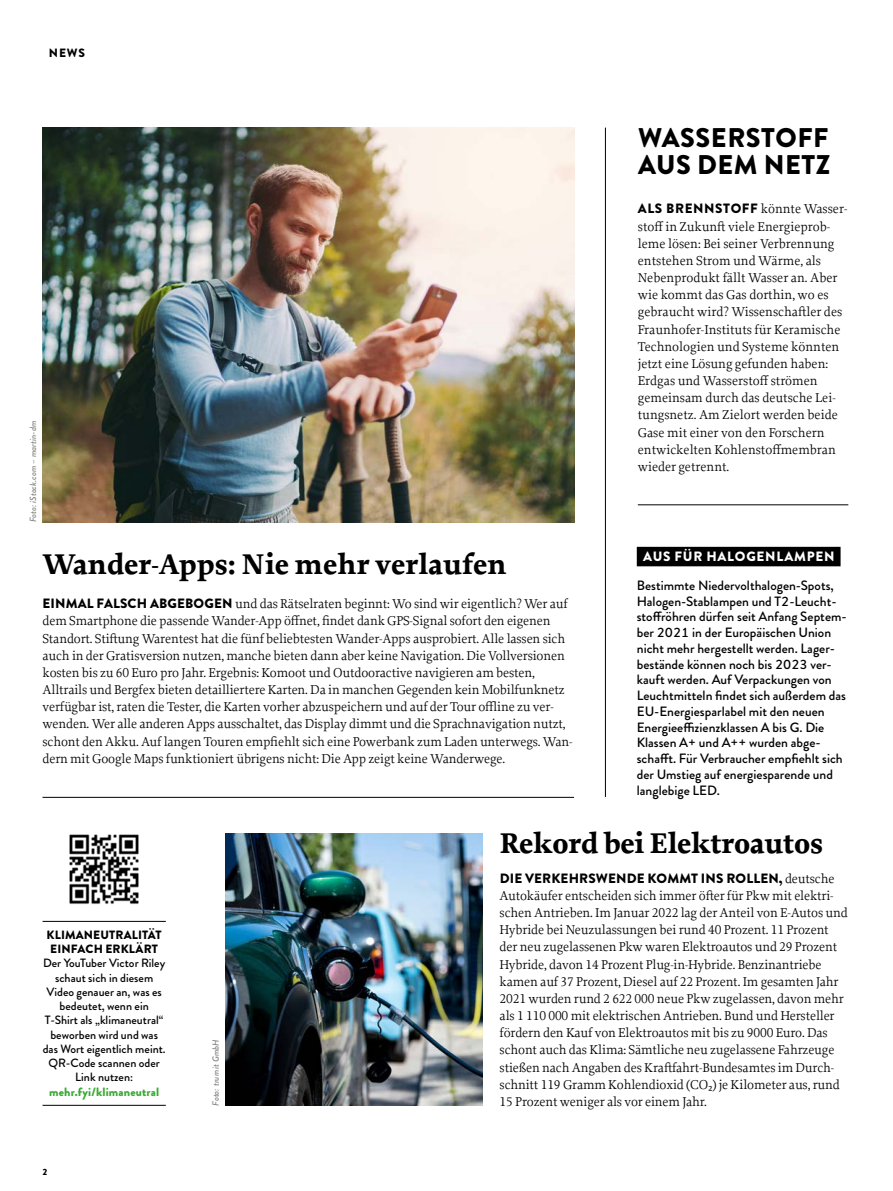
<style>
.page{position:relative;width:893px;height:1191px;background:#fff}
.page>*{position:absolute;margin:0;border:0;box-sizing:border-box;transform-origin:0 0}
.t1{font:700 30px "Proforma";letter-spacing:-.01em;color:#000}
.t2{font:900 27px/27px "Brandon Grotesque";letter-spacing:.02em;color:#000}
.t3{font:13.5px/17.1px "Proforma";letter-spacing:-.01em;color:#000}
.t4{font:500 13.5px/15.8px "Brandon Grotesque";color:#000}
.t5{font:900 13.5px "Brandon Grotesque";letter-spacing:.01em;color:#000}
.t6{font:900 13.5px "Brandon Grotesque";letter-spacing:.045em;color:#000}
.t7{font:900 13.5px "Brandon Grotesque";letter-spacing:.055em;color:#fff}
.t8{font:500 12px/14.2px "Brandon Grotesque";color:#000;text-align:center}
.t9{font:900 12px/14.2px "Brandon Grotesque";letter-spacing:.01em;color:#000;text-align:center}
.t10{font:900 12px "Brandon Grotesque";letter-spacing:.015em;color:#3aaa34}
.t11{font:italic 500 9px "Brandon Grotesque";color:#878786}
.t12{font:900 9px "Brandon Grotesque";color:#000}
.s1{font-family:"Proforma";font-weight:400}
.s2{font-family:"Brandon Grotesque";font-weight:900}
</style>
<div class="page">
<hr style="left:605px;top:128px;width:1px;height:669px;background:#000">
<hr style="left:43px;top:797px;width:531px;height:1px;background:#000">
<hr style="left:638px;top:504px;width:210px;height:1px;background:#000">
<div style="left:637px;top:547px;width:204px;height:19px;background:#000"></div>
<img style="left:43px;top:128px;width:531px;height:394px">
<img style="left:225px;top:833px;width:258px;height:273px">
<hr style="left:43px;top:921px;width:123px;height:1px;background:#000">
<hr style="left:43px;top:1105px;width:123px;height:1px;background:#000">
<img style="left:69px;top:834px;width:70px;height:70px">
<p class="t9" style="left:49px;top:46px;width:38px">NEWS</p>
<p class="t11" style="left:27px;top:522px;width:103px;rotate:-90deg">Foto: iStock.com – martin-dm</p>
<h2 class="t2" style="left:638px;top:124px;width:194px">WASSERSTOFF<br>AUS DEM NETZ</h2>
<p class="t6" style="left:638px;top:199px;width:211px">ALS BRENNSTOFF <span class="s1">könnte Wasser-</span></p>
<p class="t3" style="left:638px;top:217px;width:206px">stoff in Zukunft viele Energieprob&shy;leme lösen: Bei seiner Verbrennung entstehen Strom und Wärme, als Nebenprodukt fällt Wasser an. Aber wie kommt das Gas dorthin, wo es gebraucht wird? Wissenschaftler des Fraunhofer-Instituts für Keramische Technologien und Systeme könnten jetzt eine Lösung gefunden haben:<br>Erdgas und Wasserstoff strömen gemeinsam durch das deutsche Lei&shy;tungsnetz. Am Zielort werden beide Gase mit einer von den Forschern entwickelten Kohlenstoffmembran wieder getrennt.</p>
<h1 class="t1" style="left:43px;top:545px;width:466px">Wander-Apps: Nie mehr verlaufen</h1>
<p class="t7" style="left:643px;top:547px;width:193px">AUS FÜR HALOGENLAMPEN</p>
<p class="t4" style="left:637px;top:577px;width:211px">Bestimmte Niedervolthalogen-Spots, Halogen-Stablampen und T2-Leucht&shy;stoffröhren dürfen seit Anfang Septem&shy;ber 2021 in der Europäischen Union nicht mehr hergestellt werden. Lager&shy;bestände können noch bis 2023 ver&shy;kauft werden. Auf Verpackungen von Leuchtmitteln findet sich außerdem das EU-Energiesparlabel mit den neuen Energieeffizienzklassen A bis G. Die Klassen A+ und A++ wurden abge&shy;schafft. Für Verbraucher empfiehlt sich der Umstieg auf energiesparende und langlebige LED.</p>
<p class="t3" style="left:43px;top:595px;width:531px"><span class="s2">EINMAL FALSCH ABGEBOGEN</span> und das Rätselraten beginnt: Wo sind wir eigentlich? Wer auf dem Smartphone die passende Wander-App öffnet, findet dank GPS-Signal sofort den eigenen Standort. Stiftung Warentest hat die fünf beliebtesten Wander-Apps ausprobiert. Alle lassen sich auch in der Gratisversion nutzen, manche bieten dann aber keine Navigation. Die Vollversionen kosten bis zu 60 Euro pro Jahr. Ergebnis: Komoot und Outdooractive navigieren am besten, Alltrails und Bergfex bieten detailliertere Karten. Da in manchen Gegenden kein Mobilfunknetz verfügbar ist, raten die Tester, die Karten vorher abzuspeichern und auf der Tour offline zu ver&shy;wenden. Wer alle anderen Apps ausschaltet, das Display dimmt und die Sprachnavigation nutzt, schont den Akku. Auf langen Touren empfiehlt sich eine Powerbank zum Laden unterwegs. Wan&shy;dern mit Google Maps funktioniert übrigens nicht: Die App zeigt keine Wanderwege.</p>
<p class="t9" style="left:47px;top:927px;width:117px">KLIMANEUTRALITÄT<br>EINFACH ERKLÄRT</p>
<p class="t8" style="left:43px;top:956px;width:124px">Der YouTuber Victor Riley schaut sich in diesem<br>Video genauer an, was es bedeutet, wenn ein<br>T-Shirt als „klimaneutral“ beworben wird und was das Wort eigentlich meint.<br>QR-Code scannen oder<br>Link nutzen:</p>
<p class="t10" style="left:49px;top:1082px;width:112px">mehr.fyi/klimaneutral</p>
<p class="t12" style="left:43px;top:1165px;width:7px">2</p>
<p class="t11" style="left:210px;top:1106px;width:68px;rotate:-90deg">Foto: trurnit GmbH</p>
<h1 class="t1" style="left:500px;top:824px;width:325px">Rekord bei Elektroautos</h1>
<p class="t5" style="left:500px;top:868px;width:336px">DIE VERKEHRSWENDE KOMMT INS ROLLEN, <span class="s1">deutsche</span></p>
<p class="t3" style="left:500px;top:886px;width:350px">Autokäufer entscheiden sich immer öfter für Pkw mit elektri&shy;schen Antrieben. Im Januar 2022 lag der Anteil von E-Autos und Hybride bei Neuzulassungen bei rund 40 Prozent. 11 Prozent der neu zugelassenen Pkw waren Elektroautos und 29 Prozent Hybride, davon 14 Prozent Plug-in-Hybride. Benzinantriebe kamen auf 37 Prozent, Diesel auf 22 Prozent. Im gesamten Jahr 2021 wurden rund 2 622 000 neue Pkw zugelassen, davon mehr als 1 110 000 mit elektrischen Antrieben. Bund und Hersteller fördern den Kauf von Elektroautos mit bis zu 9000 Euro. Das schont auch das Klima: Sämtliche neu zugelassene Fahrzeuge stießen nach Angaben des Kraftfahrt-Bundesamtes im Durch&shy;schnitt 119 Gramm Kohlendioxid (CO2) je Kilometer aus, rund 15 Prozent weniger als vor einem Jahr.</p>
</div>
